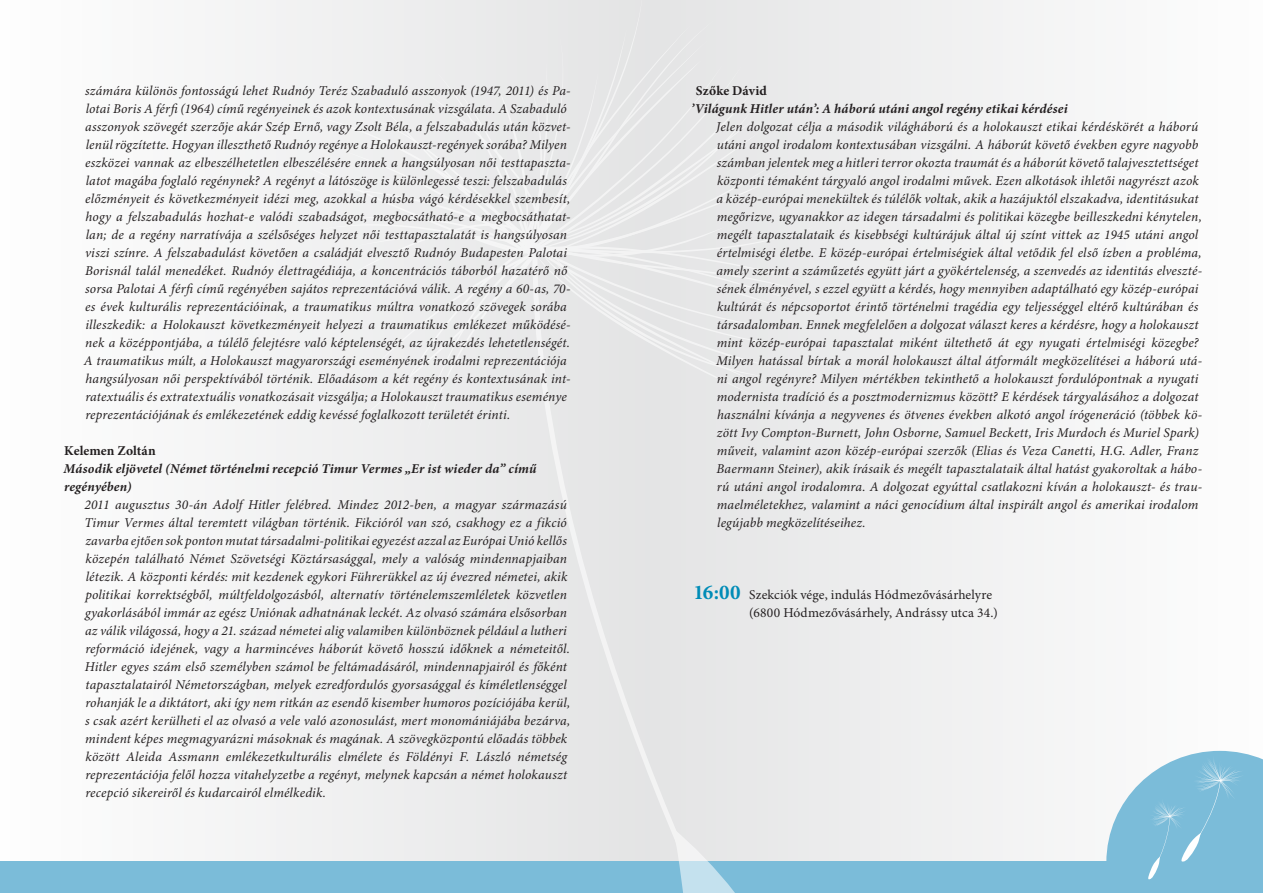
<style>
.page{position:relative;width:1263px;height:893px;background:#f3f3f4}
.page>*{position:absolute;margin:0;border:0;box-sizing:border-box;transform-origin:0 0}
.t1{font:italic 13.5px/18px "Minion Pro";letter-spacing:.01em;color:#231f20}
.t2{font:italic 700 13.5px/18px "Minion Pro";letter-spacing:.01em;color:#231f20}
.t3{font:13.5px/18px "Minion Pro";letter-spacing:.01em;color:#231f20}
.s1{font-style:normal}
.s2{font-weight:700;font-size:21px;color:#008cb7}
</style>
<div class="page">
<div style="left:0;top:861px;width:1263px;height:32px;background:#7bbcd9"></div>
<svg style="left:1106px;top:751px;width:157px;height:129px"></svg>
<div style="left:527px;top:0;width:189px;height:22px;background:#e6e6e7"></div>
<svg style="left:486px;top:434px;width:42px;height:8px"></svg>
<svg style="left:527px;top:22px;width:197px;height:6px"></svg>
<svg style="left:486px;top:28px;width:312px;height:406px"></svg>
<div style="left:528px;top:241px;width:270px;height:620px;background:#e6e7e7"></div>
<svg style="left:670px;top:826px;width:128px;height:67px"></svg>
<p class="t1" style="left:84px;top:82px;width:488px">számára különös fontosságú lehet Rudnóy Teréz Szabaduló asszonyok (1947, 2011) és Pa&shy;lotai Boris A férfi (1964) című regényeinek és azok kontextusának vizsgálata. A Szabaduló asszonyok szövegét szerzője akár Szép Ernő, vagy Zsolt Béla, a felszabadulás után közvet&shy;lenül rögzítette. Hogyan illeszthető Rudnóy regénye a Holokauszt-regények sorába? Milyen eszközei vannak az elbeszélhetetlen elbeszélésére ennek a hangsúlyosan női testtapaszta&shy;latot magába foglaló regénynek? A regényt a látószöge is különlegessé teszi: felszabadulás előzményeit és következményeit idézi meg, azokkal a húsba vágó kérdésekkel szembesít, hogy a felszabadulás hozhat-e valódi szabadságot, megbocsátható-e a megbocsáthatat&shy;lan; de a regény narratívája a szélsőséges helyzet női testtapasztalatát is hangsúlyosan viszi színre. A felszabadulást követően a családját elvesztő Rudnóy Budapesten Palotai Borisnál talál menedéket. Rudnóy élettragédiája, a koncentrációs táborból hazatérő nő sorsa Palotai A férfi című regényében sajátos reprezentációvá válik. A regény a 60-as, 70- es évek kulturális reprezentációinak, a traumatikus múltra vonatkozó szövegek sorába illeszkedik: a Holokauszt következményeit helyezi a traumatikus emlékezet működésé&shy;nek a középpontjába, a túlélő felejtésre való képtelenségét, az újrakezdés lehetetlenségét.<br>A traumatikus múlt, a Holokauszt magyarországi eseményének irodalmi reprezentációja hangsúlyosan női perspektívából történik. Előadásom a két regény és kontextusának int&shy;ratextuális és extratextuális vonatkozásait vizsgálja; a Holokauszt traumatikus eseménye reprezentációjának és emlékezetének eddig kevéssé foglalkozott területét érinti.</p>
<p class="t2" style="left:64px;top:442px;width:474px"><span class="s1">Kelemen Zoltán<br></span>Második eljövetel (Német történelmi recepció Timur Vermes „Er ist wieder da” című regényében)</p>
<p class="t1" style="left:85px;top:496px;width:487px">2011 augusztus 30-án Adolf Hitler felébred. Mindez 2012-ben, a magyar származású Timur Vermes által teremtett világban történik. Fikcióról van szó, csakhogy ez a fikció zavarba ejtően sok ponton mutat társadalmi-politikai egyezést azzal az Európai Unió kellős közepén található Német Szövetségi Köztársasággal, mely a valóság mindennapjaiban létezik. A központi kérdés: mit kezdenek egykori Führerükkel az új évezred németei, akik politikai korrektségből, múltfeldolgozásból, alternatív történelemszemléletek közvetlen gyakorlásából immár az egész Uniónak adhatnának leckét. Az olvasó számára elsősorban az válik világossá, hogy a 21. század németei alig valamiben különböznek például a lutheri reformáció idejének, vagy a harmincéves háborút követő hosszú időknek a németeitől.<br>Hitler egyes szám első személyben számol be feltámadásáról, mindennapjairól és főként tapasztalatairól Németországban, melyek ezredfordulós gyorsasággal és kíméletlenséggel rohanják le a diktátort, aki így nem ritkán az esendő kisember humoros pozíciójába kerül, s csak azért kerülheti el az olvasó a vele való azonosulást, mert monomániájába bezárva, mindent képes megmagyarázni másoknak és magának. A szövegközpontú előadás többek között Aleida Assmann emlékezetkulturális elmélete és Földényi F. László németség reprezentációja felől hozza vitahelyzetbe a regényt, melynek kapcsán a német holokauszt recepció sikereiről és kudarcairól elmélkedik.</p>
<p class="t2" style="left:691px;top:82px;width:378px;text-indent:5px"><span class="s1">Szőke Dávid<br></span>’Világunk Hitler után’: A háború utáni angol regény etikai kérdései</p>
<p class="t1" style="left:716px;top:118px;width:487px">Jelen dolgozat célja a második világháború és a holokauszt etikai kérdéskörét a háború utáni angol irodalom kontextusában vizsgálni. A háborút követő években egyre nagyobb számban jelentek meg a hitleri terror okozta traumát és a háborút követő talajvesztettséget központi témaként tárgyaló angol irodalmi művek. Ezen alkotások ihletői nagyrészt azok a közép-európai menekültek és túlélők voltak, akik a hazájuktól elszakadva, identitásukat megőrizve, ugyanakkor az idegen társadalmi és politikai közegbe beilleszkedni kénytelen, megélt tapasztalataik és kisebbségi kultúrájuk által új színt vittek az 1945 utáni angol értelmiségi életbe. E közép-európai értelmiségiek által vetődik fel első ízben a probléma, amely szerint a száműzetés együtt járt a gyökértelenség, a szenvedés az identitás elveszté&shy;sének élményével, s ezzel együtt a kérdés, hogy mennyiben adaptálható egy közép-európai kultúrát és népcsoportot érintő történelmi tragédia egy teljességgel eltérő kultúrában és társadalomban. Ennek megfelelően a dolgozat választ keres a kérdésre, hogy a holokauszt mint közép-európai tapasztalat miként ültethető át egy nyugati értelmiségi közegbe?<br>Milyen hatással bírtak a morál holokauszt által átformált megközelítései a háború utá&shy;ni angol regényre? Milyen mértékben tekinthető a holokauszt fordulópontnak a nyugati modernista tradíció és a posztmodernizmus között? E kérdések tárgyalásához a dolgozat használni kívánja a negyvenes és ötvenes években alkotó angol írógeneráció (többek kö&shy;zött Ivy Compton-Burnett, John Osborne, Samuel Beckett, Iris Murdoch és Muriel Spark) műveit, valamint azon közép-európai szerzők (Elias és Veza Canetti, H.G. Adler, Franz Baermann Steiner), akik írásaik és megélt tapasztalataik által hatást gyakoroltak a hábo&shy;rú utáni angol irodalomra. A dolgozat egyúttal csatlakozni kíván a holokauszt- és trau&shy;maelméletekhez, valamint a náci genocídium által inspirált angol és amerikai irodalom legújabb megközelítéseihez.</p>
<p class="t3" style="left:749px;top:586px;width:250px;text-indent:-56px"><span class="s2">16:00</span> Szekciók vége, indulás Hódmezővásárhelyre (6800 Hódmezővásárhely, Andrássy utca 34.)</p>
</div>
